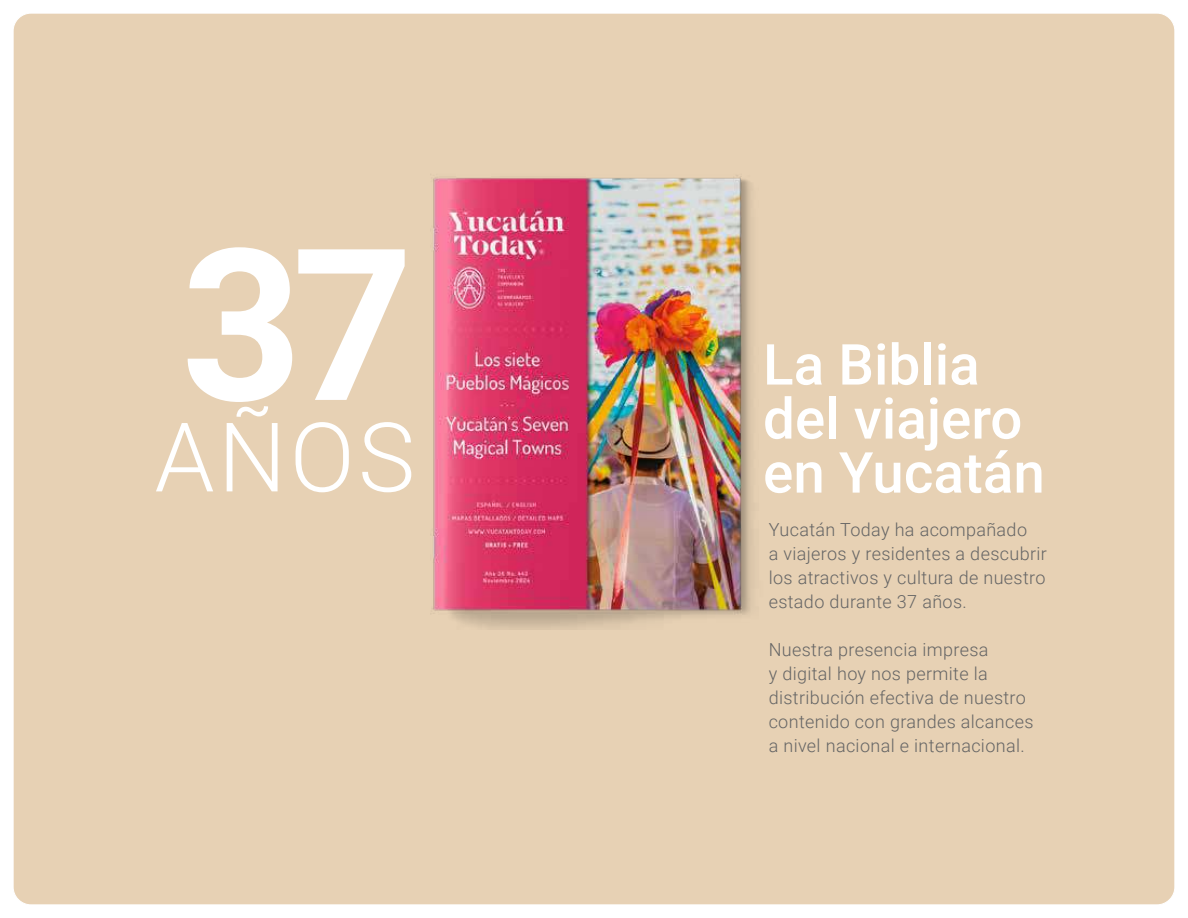
<style>
.page{position:relative;width:1188px;height:918px;background:#fff}
.page>*{position:absolute;margin:0;border:0;box-sizing:border-box;transform-origin:0 0}
.t1{font:700 211.8px "Roboto";color:#fff}
.t2{font:300 96.15px "Roboto";color:#fff}
.t3{font:500 56.55px/54px "Roboto";color:#fff}
.t4{font:300 18px/24px "Roboto";letter-spacing:.02em;color:#656565}
</style>
<div class="page">
<div style="left:13px;top:13px;width:1162px;height:892px;background:#e7d1b4;border-radius:18px"></div>
<img style="left:432px;top:175px;width:321px;height:455px">
<h1 class="t1" style="left:181px;top:176px;width:234px">37</h1>
<h2 class="t2" style="left:155px;top:390px;width:262px">AÑOS</h2>
<h3 class="t3" style="left:763px;top:335px;width:283px">La Biblia del viajero en Yucatán</h3>
<p class="t4" style="left:769px;top:517px;width:280px">Yucatán Today ha acompañado<br>a viajeros y residentes a descubrir los atractivos y cultura de nuestro estado durante 37 años.</p>
<p class="t4" style="left:769px;top:637px;width:266px">Nuestra presencia impresa<br>y digital hoy nos permite la distribución efectiva de nuestro contenido con grandes alcances a nivel nacional e internacional.</p>
</div>
